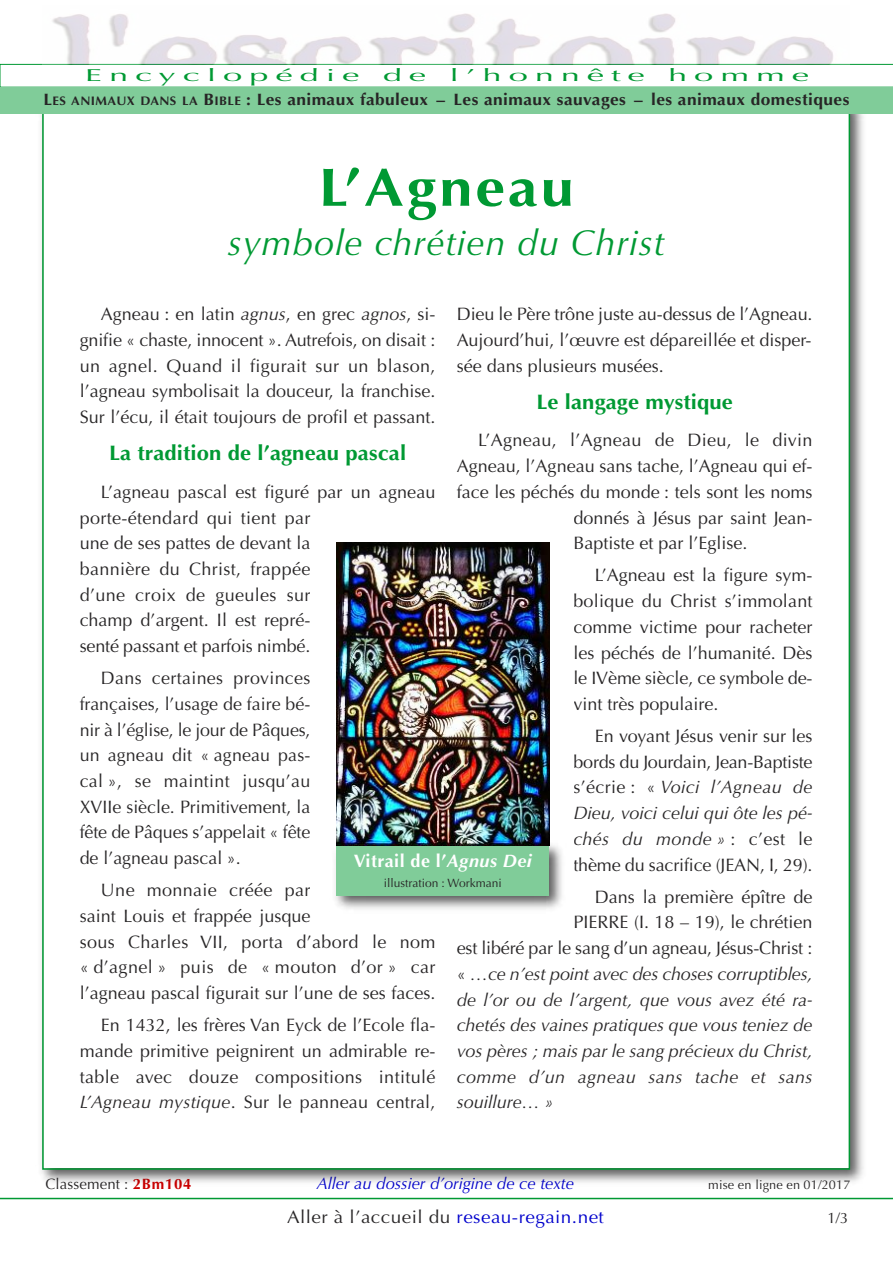
<style>
.page{position:relative;width:893px;height:1263px;background:#fff}
.page>*{position:absolute;margin:0;border:0;box-sizing:border-box;transform-origin:0 0}
.t1{font:700 54px "Optima";letter-spacing:.05em;color:#093;scale:1.1 1}
.t2{font:italic 36px "Optima";letter-spacing:.025em;color:#093}
.t3{font:700 21px "Optima";letter-spacing:.005em;color:#093;scale:1.05 1}
.t4{font:18px/25.7px "Optima";color:#272526;text-align:justify}
.t5{font:18px/25.7px "Optima";letter-spacing:.02em;color:#272526}
.t6{font:italic 18px "Optima";color:#272526}
.t7{font:18px "Optima";letter-spacing:.025em;color:#272526;scale:1.05 1}
.t8{font:italic 18px "Optima";letter-spacing:.02em;color:#272526}
.t9{font:700 18px "Optima";letter-spacing:.025em;color:#fff}
.t10{font:17.25px "Optima";letter-spacing:.2em;color:#093;scale:2 1}
.t11{font:700 16.5px "Optima";letter-spacing:.025em;color:#272526;scale:1.05 1}
.t12{font:italic 16.5px "Optima";color:#00c}
.t13{font:15px "Optima";letter-spacing:.01em;color:#272526}
.t14{font:12.75px "Optima";letter-spacing:.01em;color:#272526}
.t15{font:12px "Optima";color:#272526}
.s1{font-size:12.3px}
.s2{font-style:italic}
.s3{font-style:normal}
.s4{font-weight:700;color:#c00}
.s5{color:#00c}
</style>
<div class="page">
<hr style="left:0;top:1198px;width:893px;height:1px;background:#093">
<svg style="left:0;top:64px;width:893px;height:23px"></svg>
<img style="left:42px;top:13px;width:807px;height:52px">
<img style="left:35px;top:113px;width:834px;height:1070px">
<div style="left:44px;top:103px;width:805px;height:1065px;background:#fff"></div>
<div style="left:0;top:87px;width:893px;height:26px;background:#80cc99"></div>
<img style="left:335px;top:839px;width:227px;height:70px">
<div style="left:337px;top:846px;width:212px;height:49px;background:#80cc99"></div>
<img style="left:337px;top:542px;width:212px;height:304px">
<p class="t10" style="left:85px;top:66px;width:139px">Encyclopédie</p>
<p class="t10" style="left:383px;top:66px;width:23px">de</p>
<p class="t10" style="left:450px;top:66px;width:99px">l’honnête</p>
<p class="t10" style="left:668px;top:66px;width:72px">homme</p>
<p class="t11" style="left:44px;top:90px;width:769px">L<span class="s1">ES ANIMAUX DANS LA</span> B<span class="s1">IBLE</span> : Les animaux fabuleux – Les animaux sauvages – les animaux domestiques</p>
<h1 class="t1" style="left:319px;top:156px;width:233px">L’Agneau</h1>
<h2 class="t2" style="left:228px;top:222px;width:438px">symbole chrétien du Christ</h2>
<p class="t4" style="left:457px;top:301px;width:357px">Dieu le Père trône juste au-dessus de l’Agneau.<br>Aujourd’hui, l’œuvre est dépareillée et disper&shy;sée dans plusieurs musées.</p>
<p class="t3" style="left:536px;top:389px;width:189px">Le langage mystique</p>
<p class="t5" style="left:478px;top:428px;width:336px">L’Agneau, l’Agneau de Dieu, le divin</p>
<p class="t4" style="left:457px;top:453px;width:357px">Agneau, l’Agneau sans tache, l’Agneau qui ef-</p>
<p class="t4" style="left:457px;top:479px;width:357px">face les péchés du monde : tels sont les noms</p>
<p class="t4" style="left:573px;top:505px;width:241px">donnés à Jésus par saint Jean-</p>
<p class="t4" style="left:573px;top:531px;width:176px">Baptiste et par l’Eglise.</p>
<p class="t4" style="left:573px;top:563px;width:241px;text-indent:21px">L’Agneau est la figure sym&shy;bolique du Christ s’immolant comme victime pour racheter les péchés de l’humanité. Dès le IVème siècle, ce symbole de&shy;vint très populaire.</p>
<p class="t4" style="left:573px;top:723px;width:241px;text-indent:21px">En voyant Jésus venir sur les bords du Jourdain, Jean-Baptiste s’écrie : « <span class="s2">Voici l’Agneau de Dieu, voici celui qui ôte les pé&shy;chés du monde »</span> : c’est le thème du sacrifice (JEAN, I, 29).</p>
<p class="t4" style="left:595px;top:884px;width:219px">Dans la première épître de</p>
<p class="t4" style="left:573px;top:910px;width:241px">PIERRE (I. 18 – 19), le chrétien</p>
<p class="t4" style="left:457px;top:935px;width:357px">est libéré par le sang d’un agneau, Jésus-Christ :</p>
<p class="t6" style="left:457px;top:963px;width:357px"><span class="s3">«</span> …ce n’est point avec des choses corruptibles,</p>
<p class="t6" style="left:457px;top:989px;width:357px">de l’or ou de l’argent, que vous avez été ra-</p>
<p class="t6" style="left:457px;top:1015px;width:357px">chetés des vaines pratiques que vous teniez de</p>
<p class="t6" style="left:457px;top:1040px;width:357px">vos pères ; mais par le sang précieux du Christ,</p>
<p class="t8" style="left:457px;top:1066px;width:357px">comme d’un agneau sans tache et sans</p>
<p class="t6" style="left:457px;top:1092px;width:99px">souillure… »</p>
<p class="t4" style="left:80px;top:301px;width:357px;text-indent:21px">Agneau : en latin <span class="s2">agnus</span>, en grec <span class="s2">agnos</span>, si&shy;gnifie « chaste, innocent ». Autrefois, on disait : un agnel. Quand il figurait sur un blason, l’agneau symbolisait la douceur, la franchise.<br>Sur l’écu, il était toujours de profil et passant.</p>
<p class="t3" style="left:109px;top:441px;width:284px">La tradition de l’agneau pascal</p>
<p class="t4" style="left:80px;top:479px;width:357px;text-align:left;text-indent:21px">L’agneau pascal est figuré par un agneau porte-étendard qui tient par<br>une de ses pattes de devant la<br>bannière du Christ, frappée<br>d’une croix de gueules sur<br>champ d’argent. Il est repré-<br>senté passant et parfois nimbé.</p>
<p class="t4" style="left:80px;top:665px;width:232px;text-indent:21px">Dans certaines provinces françaises, l’usage de faire bé&shy;nir à l’église, le jour de Pâques, un agneau dit « agneau pas&shy;cal », se maintint jusqu’au XVIIe siècle. Primitivement, la fête de Pâques s’appelait « fête de l’agneau pascal ».</p>
<p class="t5" style="left:80px;top:877px;width:357px;text-indent:21px">Une monnaie créée par<br>saint Louis et frappée jusque<br>sous Charles VII, porta d’abord le nom « d’agnel » puis de « mouton d’or » car l’agneau pascal figurait sur l’une de ses faces.</p>
<p class="t4" style="left:80px;top:1012px;width:357px;text-indent:21px">En 1432, les frères Van Eyck de l’Ecole fla&shy;mande primitive peignirent un admirable re&shy;table avec douze compositions intitulé <span class="s2">L’Agneau mystique</span>. Sur le panneau central,</p>
<p class="t9" style="left:354px;top:851px;width:179px">Vitrail de l’<span class="s2">Agnus Dei</span></p>
<p class="t15" style="left:384px;top:876px;width:120px">illustration : Workmani</p>
<p class="t13" style="left:45px;top:1175px;width:148px">Classement : <span class="s4">2Bm104</span></p>
<p class="t12" style="left:317px;top:1174px;width:259px">Aller au dossier d’origine de ce texte</p>
<p class="t14" style="left:708px;top:1177px;width:144px">mise en ligne en 01/2017</p>
<p class="t7" style="left:287px;top:1206px;width:303px">Aller à l’accueil du <span class="s5">reseau-regain.net</span></p>
<p class="t13" style="left:827px;top:1209px;width:22px">1/3</p>
</div>
